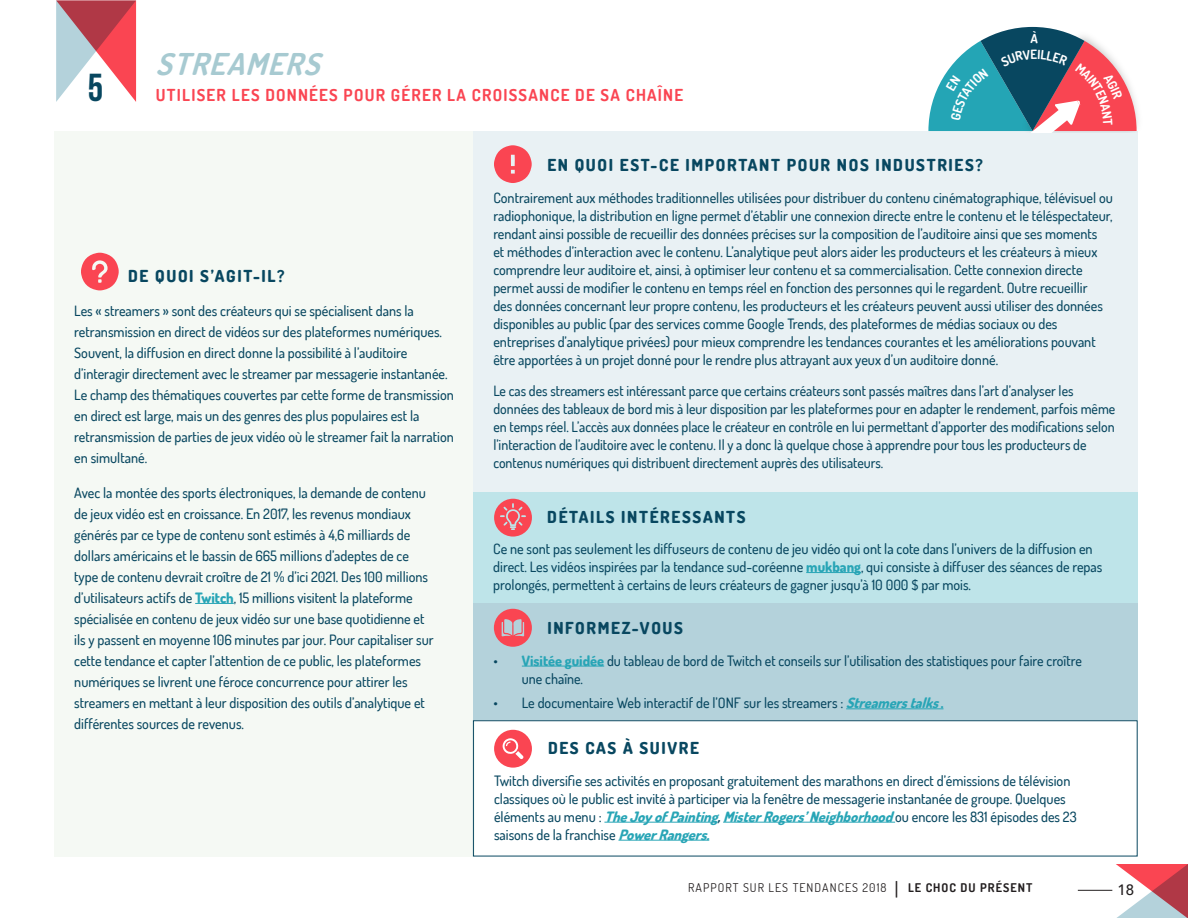
<style>
.page{position:relative;width:1188px;height:918px;background:#fff}
.page>*{position:absolute;margin:0;border:0;box-sizing:border-box;transform-origin:0 0}
.t1{font:700 39px "Bebas Neue";color:#084760}
.t2{font:italic 700 30px "Dosis";color:#a7cad1}
.TITRE_GRAPHIQUE{font:800 16.5px "Dosis";letter-spacing:.1em;color:#084760}
.t3{font:700 16.5px "Dosis";letter-spacing:.075em;color:#fa4552}
.t4{font:500 15px "Avenir";color:#231f20}
.ENcadré{font:500 14.25px/18px "Dosis";color:#084760}
.t5{font:12px "Dosis";letter-spacing:.085em;color:#231f20}
.s1{font-weight:800;color:#28a5b6}
.s2{font-weight:800;font-style:italic;color:#28a5b6}
.s3{font-weight:700;font-style:italic}
.s4{font-size:21px}
.s5{font-weight:700}
</style>
<div class="page">
<svg style="left:1116px;top:864px;width:72px;height:54px"></svg>
<hr style="left:1078px;top:890px;width:34px;height:1px;background:#231f20">
<svg style="left:56px;top:0;width:80px;height:102px"></svg>
<div style="left:54px;top:131px;width:420px;height:725px;background:#f5f9f4"></div>
<hr style="left:195px;top:603px;width:39px;height:1px;background:#28a5b6">
<div style="left:473px;top:491px;width:664px;height:114px;background:#bee4e9"></div>
<hr style="left:806px;top:572px;width:55px;height:1px;background:#28a5b6">
<div style="left:473px;top:604px;width:665px;height:116px;background:#b4d2db"></div>
<hr style="left:522px;top:666px;width:82px;height:1px;background:#28a5b6">
<hr style="left:846px;top:709px;width:98px;height:1px;background:#28a5b6">
<hr style="left:604px;top:822px;width:114px;height:1px;background:#28a5b6">
<hr style="left:723px;top:822px;width:172px;height:1px;background:#28a5b6">
<hr style="left:618px;top:840px;width:91px;height:1px;background:#28a5b6">
<div style="left:473px;top:720px;width:665px;height:136px;border:1px solid #084760"></div>
<div style="left:473px;top:131px;width:665px;height:360px;background:#e9f1f4"></div>
<svg style="left:81px;top:253px;width:38px;height:37px"></svg>
<svg style="left:494px;top:145px;width:38px;height:38px"></svg>
<svg style="left:494px;top:609px;width:38px;height:38px"></svg>
<svg style="left:494px;top:730px;width:38px;height:38px"></svg>
<svg style="left:494px;top:499px;width:38px;height:38px"></svg>
<svg style="left:928px;top:27px;width:209px;height:105px"></svg>
<p class="t2" style="left:156px;top:45px;width:176px">STREAMERS</p>
<p class="t1" style="left:88px;top:66px;width:17px">5</p>
<p class="t3" style="left:156px;top:84px;width:529px">UTILISER LES DONNÉES POUR GÉRER LA CROISSANCE DE SA CHAÎNE</p>
<p class="TITRE_GRAPHIQUE" style="left:128px;top:265px;width:158px">DE QUOI S’AGIT-IL?</p>
<p class="ENcadré" style="left:74px;top:300px;width:381px;line-height:21px">Les « streamers » sont des créateurs qui se spécialisent dans la retransmission en direct de vidéos sur des plateformes numériques.<br>Souvent, la diffusion en direct donne la possibilité à l’auditoire d’interagir directement avec le streamer par messagerie instantanée.<br>Le champ des thématiques couvertes par cette forme de transmission en direct est large, mais un des genres des plus populaires est la retransmission de parties de jeux vidéo où le streamer fait la narration en simultané.</p>
<p class="ENcadré" style="left:74px;top:482px;width:361px;line-height:21px">Avec la montée des sports électroniques, la demande de contenu de jeux vidéo est en croissance. En 2017, les revenus mondiaux générés par ce type de contenu sont estimés à 4,6 milliards de dollars américains et le bassin de 665 millions d’adeptes de ce type de contenu devrait croître de 21 % d’ici 2021. Des 100 millions d’utilisateurs actifs de <span class="s1">Twitch</span>, 15 millions visitent la plateforme spécialisée en contenu de jeux vidéo sur une base quotidienne et ils y passent en moyenne 106 minutes par jour. Pour capitaliser sur cette tendance et capter l’attention de ce public, les plateformes numériques se livrent une féroce concurrence pour attirer les streamers en mettant à leur disposition des outils d’analytique et différentes sources de revenus.</p>
<p class="TITRE_GRAPHIQUE" style="left:547px;top:154px;width:437px">EN QUOI EST-CE IMPORTANT POUR NOS INDUSTRIES?</p>
<p class="ENcadré" style="left:493px;top:188px;width:621px">Contrairement aux méthodes traditionnelles utilisées pour distribuer du contenu cinématographique, télévisuel ou radiophonique, la distribution en ligne permet d’établir une connexion directe entre le contenu et le téléspectateur, rendant ainsi possible de recueillir des données précises sur la composition de l’auditoire ainsi que ses moments<br>et méthodes d’interaction avec le contenu. L’analytique peut alors aider les producteurs et les créateurs à mieux comprendre leur auditoire et, ainsi, à optimiser leur contenu et sa commercialisation. Cette connexion directe permet aussi de modifier le contenu en temps réel en fonction des personnes qui le regardent. Outre recueillir<br>des données concernant leur propre contenu, les producteurs et les créateurs peuvent aussi utiliser des données disponibles au public (par des services comme Google Trends, des plateformes de médias sociaux ou des entreprises d’analytique privées) pour mieux comprendre les tendances courantes et les améliorations pouvant être apportées à un projet donné pour le rendre plus attrayant aux yeux d’un auditoire donné.</p>
<p class="ENcadré" style="left:493px;top:381px;width:623px">Le cas des streamers est intéressant parce que certains créateurs sont passés maîtres dans l’art d’analyser les données des tableaux de bord mis à leur disposition par les plateformes pour en adapter le rendement, parfois même en temps réel. L’accès aux données place le créateur en contrôle en lui permettant d’apporter des modifications selon l’interaction de l’auditoire avec le contenu. Il y a donc là quelque chose à apprendre pour tous les producteurs de contenus numériques qui distribuent directement auprès des utilisateurs.</p>
<p class="TITRE_GRAPHIQUE" style="left:547px;top:506px;width:200px">DÉTAILS INTÉRESSANTS</p>
<p class="ENcadré" style="left:493px;top:539px;width:611px">Ce ne sont pas seulement les diffuseurs de contenu de jeu vidéo qui ont la cote dans l’univers de la diffusion en direct. Les vidéos inspirées par la tendance sud-coréenne <span class="s1">mukbang</span>, qui consiste à diffuser des séances de repas prolongés, permettent à certains de leurs créateurs de gagner jusqu’à 10 000 $ par mois.</p>
<p class="TITRE_GRAPHIQUE" style="left:547px;top:617px;width:137px">INFORMEZ-VOUS</p>
<p class="ENcadré" style="left:522px;top:651px;width:561px;text-indent:-29px">• <span class="s1">Visitée guidée</span> du tableau de bord de Twitch et conseils sur l’utilisation des statistiques pour faire croître une chaîne.</p>
<p class="ENcadré" style="left:493px;top:694px;width:452px">• Le documentaire Web interactif de l’ONF sur les streamers : <span class="s2">Streamerstalks</span><span class="s1">.</span></p>
<p class="TITRE_GRAPHIQUE" style="left:548px;top:737px;width:152px">DES CAS À SUIVRE</p>
<p class="ENcadré" style="left:494px;top:771px;width:584px">Twitch diversifie ses activités en proposant gratuitement des marathons en direct d’émissions de télévision classiques où le public est invité à participer via la fenêtre de messagerie instantanée de groupe. Quelques<br>é l é m e n t s a u m e n u : <span class="s2">TheJoy ofPainting</span><span class="s3">,</span><span class="s2">MisterRogers’Neighborhood</span>o u e n c o r e l e s 8 3 1 é p i s o d e s d e s 2 3 saisons de la franchise <span class="s2">PowerRangers.</span></p>
<p class="t5" style="left:688px;top:880px;width:346px">RAPPORT SUR LES TENDANCES 2018 <span class="s4">|</span> <span class="s5">LE CHOC DU PRÉSENT</span></p>
<p class="t4" style="left:1117px;top:876px;width:18px">18</p>
</div>
